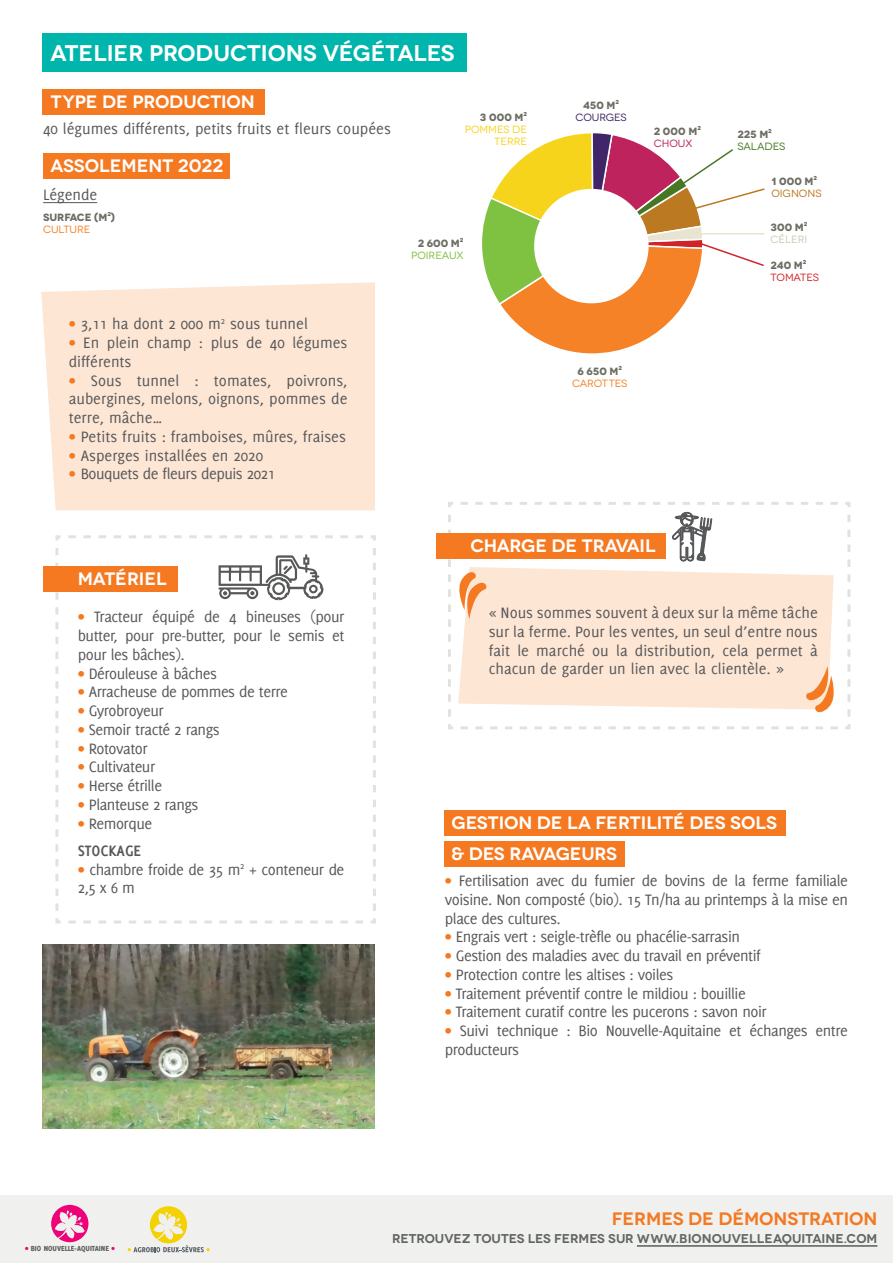
<style>
.page{position:relative;width:893px;height:1263px;background:#fff}
.page>*{position:absolute;margin:0;border:0;box-sizing:border-box;transform-origin:0 0}
.t1{font:600 22.65px "Novecentowide";color:#fff}
.t2{font:600 18px "Novecentowide";color:#fff}
.t3{font:600 18px "Novecentowide";letter-spacing:-.005em;color:#f47921}
.t4{font:16.5px/18.8px "Delicious";letter-spacing:-.03em;color:#57585a;text-align:justify}
.t5{font:16.5px/18.8px "Delicious";color:#57585a}
.t6{font:600 12.75px "Novecentowide";color:#61665f}
.t7{font:700 10.5px "Novecentowide";color:#6b6c62}
.t8{font:10.5px "Novecentowide";letter-spacing:-.01em;color:#f58227}
.t9{font:10.5px/12px "Novecentowide";color:#f6d41c;text-align:right}
.t10{font:10.5px "Novecentowide";color:#7fc241}
.t11{font:10.5px "Novecentowide";letter-spacing:-.02em;color:#d1232a}
.t12{font:10.5px "Novecentowide";letter-spacing:-.005em;color:#bb7a22}
.t13{font:10.5px "Novecentowide";letter-spacing:-.005em;color:#402668}
.t14{font:10.5px "Novecentowide";letter-spacing:-.01em;color:#467823}
.t15{font:10.5px "Novecentowide";color:#cec8b8}
.t16{font:10.5px "Novecentowide";letter-spacing:-.005em;color:#bf235d}
.t17{font:800 8.1px "Delicious";color:#5e645b}
.s1{color:#f47921}
.s2{font-weight:700}
.s3{color:#ed0277}
</style>
<div class="page">
<div style="left:42px;top:89px;width:223px;height:26px;background:#f47921"></div>
<div style="left:42px;top:33px;width:424px;height:38px;background:#00b5ac"></div>
<div style="left:43px;top:153px;width:187px;height:26px;background:#f47921"></div>
<div style="left:0;top:1195px;width:893px;height:68px;background:#f0f0ef"></div>
<hr style="left:637px;top:1245px;width:240px;height:2px;background:#61665f">
<svg style="left:128px;top:1206px;width:82px;height:46px"></svg>
<svg style="left:51px;top:1205px;width:37px;height:37px"></svg>
<svg style="left:55px;top:535px;width:321px;height:389px"></svg>
<svg style="left:218px;top:554px;width:105px;height:46px"></svg>
<div style="left:43px;top:566px;width:135px;height:26px;background:#f47921"></div>
<svg style="left:446px;top:502px;width:405px;height:228px"></svg>
<div style="left:436px;top:533px;width:230px;height:25px;background:#f47921"></div>
<svg style="left:448px;top:502px;width:390px;height:218px"></svg>
<div style="left:444px;top:810px;width:341px;height:25px;background:#f47921"></div>
<div style="left:444px;top:841px;width:180px;height:25px;background:#f47921"></div>
<hr style="left:43px;top:202px;width:54px;height:1px;background:#57585a">
<svg style="left:482px;top:133px;width:283px;height:221px"></svg>
<div style="left:41px;top:282px;width:334px;height:228px;background:#fde6d4"></div>
<img style="left:42px;top:944px;width:332px;height:184px">
<h1 class="t1" style="left:50px;top:39px;width:406px">ATELIER PRODUCTIONS VÉGÉTALES</h1>
<p class="t2" style="left:51px;top:91px;width:206px">TYPE DE PRODUCTION</p>
<p class="t5" style="left:43px;top:119px;width:349px">40 légumes différents, petits fruits et fleurs coupées</p>
<p class="t2" style="left:50px;top:155px;width:174px">ASSOLEMENT 2022</p>
<p class="t7" style="left:480px;top:110px;width:49px">3 000 M²</p>
<p class="t9" style="left:465px;top:123px;width:64px">POMMES DE<br>TERRE</p>
<p class="t7" style="left:583px;top:99px;width:38px">450 M²</p>
<p class="t13" style="left:575px;top:111px;width:53px">COURGES</p>
<p class="t7" style="left:654px;top:124px;width:49px">2 000 M²</p>
<p class="t16" style="left:654px;top:137px;width:40px">CHOUX</p>
<p class="t7" style="left:737px;top:128px;width:36px">225 M²</p>
<p class="t14" style="left:737px;top:140px;width:50px">SALADES</p>
<p class="t7" style="left:771px;top:175px;width:47px">1 000 M²</p>
<p class="t5" style="left:43px;top:185px;width:56px">Légende</p>
<p class="t12" style="left:771px;top:187px;width:52px">OIGNONS</p>
<p class="t7" style="left:43px;top:211px;width:73px">SURFACE (M²)</p>
<p class="t8" style="left:43px;top:223px;width:49px">CULTURE</p>
<p class="t7" style="left:771px;top:221px;width:38px">300 M²</p>
<p class="t15" style="left:771px;top:233px;width:38px">CÉLERI</p>
<p class="t7" style="left:418px;top:236px;width:47px">2 600 M²</p>
<p class="t10" style="left:411px;top:249px;width:54px">POIREAUX</p>
<p class="t7" style="left:771px;top:259px;width:37px">240 M²</p>
<p class="t11" style="left:771px;top:272px;width:50px">TOMATES</p>
<p class="t5" style="left:69px;top:314px;width:241px"><span class="s1">•</span> 3,11 ha dont 2 000 m<sup>2</sup> sous tunnel</p>
<p class="t5" style="left:69px;top:333px;width:280px"><span class="s1">•</span> En plein champ : plus de 40 légumes différents</p>
<p class="t4" style="left:69px;top:371px;width:280px"><span class="s1">•</span> Sous tunnel : tomates, poivrons, aubergines, melons, oignons, pommes de terre, mâche…</p>
<p class="t5" style="left:69px;top:427px;width:279px"><span class="s1">•</span> Petits fruits : framboises, mûres, fraises</p>
<p class="t5" style="left:69px;top:446px;width:196px"><span class="s1">•</span> Asperges installées en 2020</p>
<p class="t4" style="left:69px;top:464px;width:208px"><span class="s1">•</span> Bouquets de fleurs depuis 2021</p>
<p class="t2" style="left:78px;top:568px;width:90px">MATÉRIEL</p>
<p class="t4" style="left:78px;top:607px;width:268px"><span class="s1">•</span> Tracteur équipé de 4 bineuses (pour butter, pour pre-butter, pour le semis et pour les bâches).</p>
<p class="t4" style="left:78px;top:664px;width:141px"><span class="s1">•</span> Dérouleuse à bâches</p>
<p class="t4" style="left:78px;top:682px;width:212px"><span class="s1">•</span> Arracheuse de pommes de terre</p>
<p class="t4" style="left:78px;top:701px;width:87px"><span class="s1">•</span> Gyrobroyeur</p>
<p class="t4" style="left:78px;top:720px;width:143px"><span class="s1">•</span> Semoir tracté 2 rangs</p>
<p class="t4" style="left:78px;top:739px;width:71px"><span class="s1">•</span> Rotovator</p>
<p class="t4" style="left:78px;top:757px;width:79px"><span class="s1">•</span> Cultivateur</p>
<p class="t4" style="left:78px;top:776px;width:86px"><span class="s1">•</span> Herse étrille</p>
<p class="t4" style="left:78px;top:795px;width:122px"><span class="s1">•</span> Planteuse 2 rangs</p>
<p class="t4" style="left:78px;top:809px;width:76px;line-height:27.3px"><span class="s1">•</span> Remorque<br><span class="s2">STOCKAGE</span></p>
<p class="t4" style="left:78px;top:860px;width:268px"><span class="s1">•</span> chambre froide de 35 m<sup>2</sup> + conteneur de<br>2,5 x 6 m</p>
<p class="t7" style="left:577px;top:365px;width:46px">6 650 M²</p>
<p class="t8" style="left:572px;top:377px;width:57px">CAROTTES</p>
<p class="t2" style="left:470px;top:534px;width:187px">CHARGE DE TRAVAIL</p>
<p class="t4" style="left:489px;top:603px;width:331px">« Nous sommes souvent à deux sur la même tâche sur la ferme. Pour les ventes, un seul d’entre nous fait le marché ou la distribution, cela permet à chacun de garder un lien avec la clientèle. »</p>
<p class="t2" style="left:451px;top:812px;width:327px">GESTION DE LA FERTILITÉ DES SOLS</p>
<p class="t2" style="left:451px;top:843px;width:167px">&amp; DES RAVAGEURS</p>
<p class="t4" style="left:445px;top:871px;width:405px"><span class="s1">•</span> Fertilisation avec du fumier de bovins de la ferme familiale voisine. Non composté (bio). 15 Tn/ha au printemps à la mise en place des cultures.</p>
<p class="t4" style="left:445px;top:927px;width:297px"><span class="s1">•</span> Engrais vert : seigle-trèfle ou phacélie-sarrasin</p>
<p class="t4" style="left:445px;top:946px;width:317px"><span class="s1">•</span> Gestion des maladies avec du travail en préventif</p>
<p class="t4" style="left:445px;top:965px;width:230px"><span class="s1">•</span> Protection contre les altises : voiles</p>
<p class="t4" style="left:445px;top:984px;width:302px"><span class="s1">•</span> Traitement préventif contre le mildiou : bouillie</p>
<p class="t4" style="left:445px;top:1002px;width:323px"><span class="s1">•</span> Traitement curatif contre les pucerons : savon noir</p>
<p class="t4" style="left:445px;top:1021px;width:404px"><span class="s1">•</span> Suivi technique : Bio Nouvelle-Aquitaine et échanges entre producteurs</p>
<p class="t17" style="left:25px;top:1244px;width:91px"><span class="s3">•</span> BIO NOUVELLE-AQUITAINE <span class="s3">•</span></p>
<p class="t3" style="left:612px;top:1208px;width:267px">FERMES DE DÉMONSTRATION</p>
<p class="t6" style="left:392px;top:1231px;width:487px">RETROUVEZ TOUTES LES FERMES SUR WWW.BIONOUVELLEAQUITAINE.COM</p>
</div>
